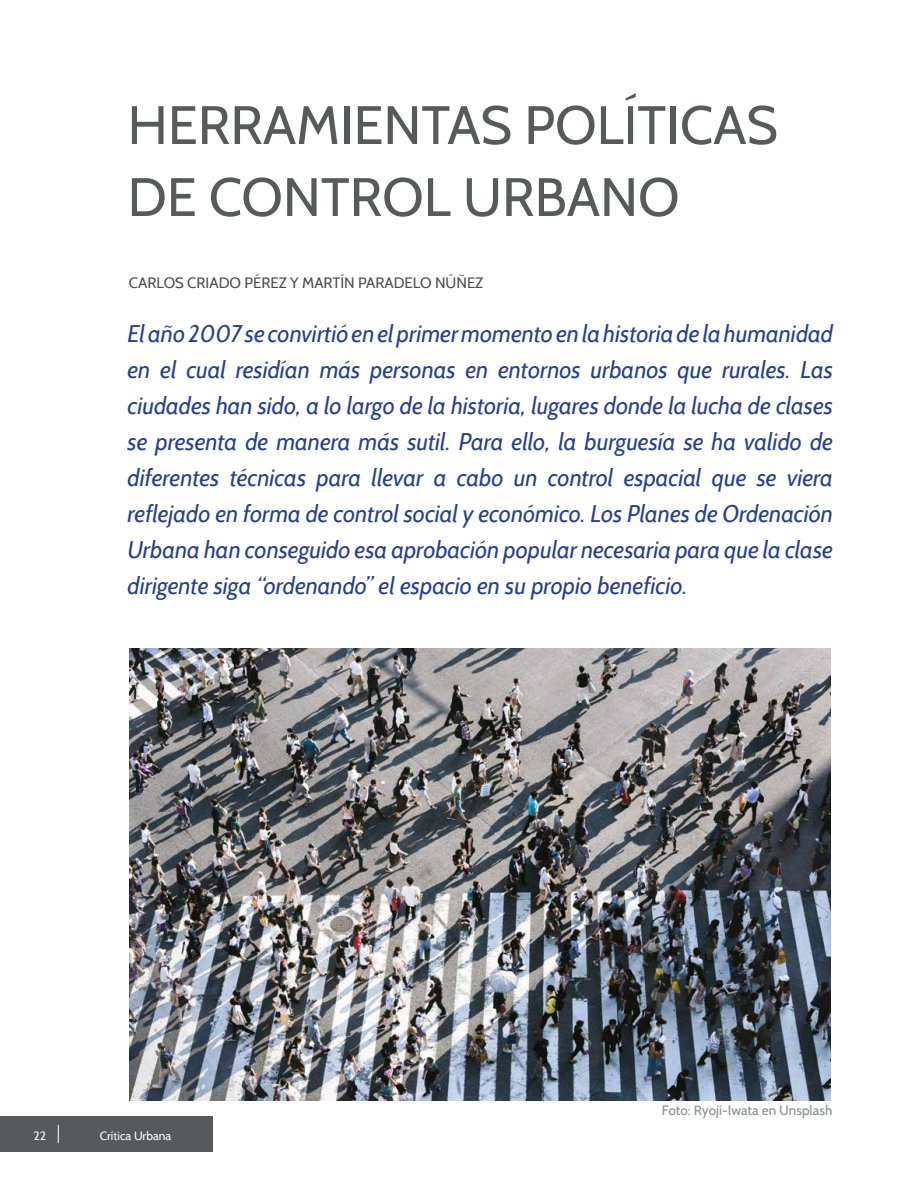
<style>
.page{position:relative;width:918px;height:1188px;background:#fff}
.page>*{position:absolute;margin:0;border:0;box-sizing:border-box;transform-origin:0 0}
.t1{font:54px/72px "Cabin";color:#58595b}
.t2{font:italic 24px/36px "Cabin";color:#25408f;text-align:justify}
.t3{font:15px "Cabin";color:#4d4d4f}
.t4{font:500 13.5px "Cabin";color:#939598}
.t5{font:12px "Cabin";color:#fff}
</style>
<div class="page">
<div style="left:0;top:1116px;width:213px;height:36px;background:#58595b"></div>
<svg style="left:58px;top:1125px;width:1px;height:18px"></svg>
<img style="left:130px;top:648px;width:700px;height:453px">
<h1 class="t1" style="left:128px;top:89px;width:652px">HERRAMIENTAS POLÍTICAS<br>DE CONTROL URBANO</h1>
<p class="t3" style="left:129px;top:274px;width:356px">CARLOS CRIADO PÉREZ Y MARTÍN PARADELO NÚÑEZ</p>
<p class="t2" style="left:128px;top:315px;width:707px">El año 2007 se convirtió en el primer momento en la historia de la humanidad en el cual residían más personas en entornos urbanos que rurales. Las ciudades han sido, a lo largo de la historia, lugares donde la lucha de clases se presenta de manera más sutil. Para ello, la burguesía se ha valido de diferentes técnicas para llevar a cabo un control espacial que se viera reflejado en forma de control social y económico. Los Planes de Ordenación Urbana han conseguido esa aprobación popular necesaria para que la clase dirigente siga “ordenando” el espacio en su propio beneficio.</p>
<p class="t5" style="left:34px;top:1128px;width:14px">22</p>
<p class="t5" style="left:100px;top:1128px;width:73px">Crítica Urbana</p>
<p class="t4" style="left:662px;top:1102px;width:172px">Foto: Ryoji-Iwata en Unsplash</p>
</div>
